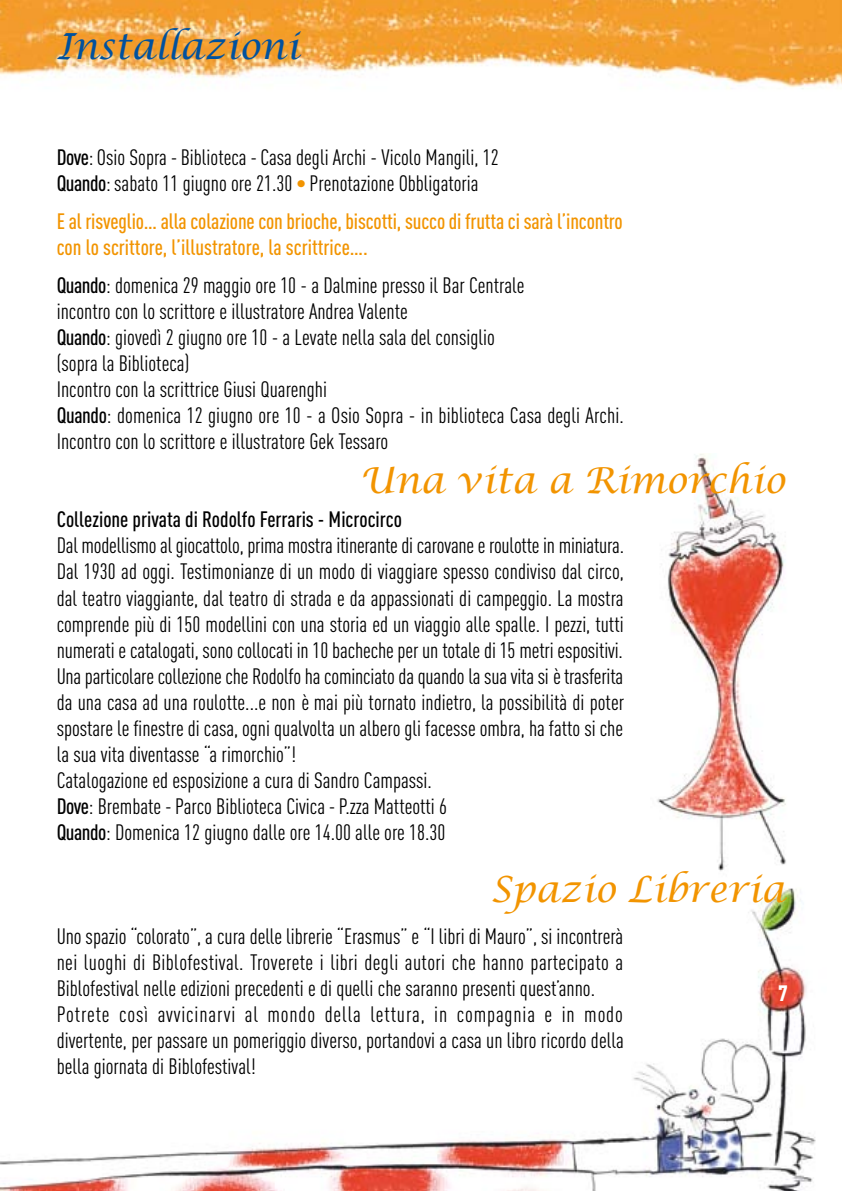
<style>
.page{position:relative;width:842px;height:1191px;background:#fff}
.page>*{position:absolute;margin:0;border:0;box-sizing:border-box;transform-origin:0 0}
.t1{font:italic 36px "Lucida Calligraphy";color:#f29400}
.t2{font:italic 36px "Lucida Calligraphy";color:#00519e}
.t3{font:22px/26px "DIN Cond";color:#000}
.t4{font:500 22px/26px "DIN Cond";letter-spacing:-.005em;color:#f29400}
.t5{font:500 22px "DIN Cond";color:#000}
.t6{font:900 22px "DIN Cond";color:#fff}
.s1{font-weight:500}
.s2{color:#f29400}
</style>
<div class="page">
<img style="left:0;top:888px;width:816px;height:303px">
<img style="left:657px;top:454px;width:129px;height:417px">
<img style="left:0;top:0;width:842px;height:89px">
<h1 class="t2" style="left:57px;top:25px;width:244px">Installazioni</h1>
<p class="t3" style="left:57px;top:144px;width:443px"><span class="s1">Dove</span>: Osio Sopra - Biblioteca - Casa degli Archi - Vicolo Mangili, 12<br><span class="s1">Quando</span>: sabato 11 giugno ore 21.30 <span class="s2">•</span> Prenotazione Obbligatoria</p>
<p class="t4" style="left:57px;top:208px;width:568px">E al risveglio… alla colazione con brioche, biscotti, succo di frutta ci sarà l’incontro con lo scrittore, l’illustratore, la scrittrice….</p>
<p class="t3" style="left:57px;top:272px;width:569px"><span class="s1">Quando</span>: domenica 29 maggio ore 10 - a Dalmine presso il Bar Centrale<br>incontro con lo scrittore e illustratore Andrea Valente<br><span class="s1">Quando</span>: giovedì 2 giugno ore 10 - a Levate nella sala del consiglio<br>(sopra la Biblioteca)<br>Incontro con la scrittrice Giusi Quarenghi<br><span class="s1">Quando</span>: domenica 12 giugno ore 10 - a Osio Sopra - in biblioteca Casa degli Archi.<br>Incontro con lo scrittore e illustratore Gek Tessaro</p>
<h1 class="t1" style="left:360px;top:458px;width:427px">Una vita a Rimorchio</h1>
<p class="t5" style="left:57px;top:506px;width:347px">Collezione privata di Rodolfo Ferraris - Microcirco</p>
<p class="t3" style="left:57px;top:532px;width:569px">Dal modellismo al giocattolo, prima mostra itinerante di carovane e roulotte in miniatura.<br>Dal 1930 ad oggi. Testimonianze di un modo di viaggiare spesso condiviso dal circo, dal teatro viaggiante, dal teatro di strada e da appassionati di campeggio. La mostra comprende più di 150 modellini con una storia ed un viaggio alle spalle. I pezzi, tutti numerati e catalogati, sono collocati in 10 bacheche per un totale di 15 metri espositivi.<br>Una particolare collezione che Rodolfo ha cominciato da quando la sua vita si è trasferita da una casa ad una roulotte...e non è mai più tornato indietro, la possibilità di poter spostare le finestre di casa, ogni qualvolta un albero gli facesse ombra, ha fatto si che la sua vita diventasse “a rimorchio”!<br>Catalogazione ed esposizione a cura di Sandro Campassi.<br><span class="s1">Dove</span>: Brembate - Parco Biblioteca Civica - P.zza Matteotti 6<br><span class="s1">Quando</span>: Domenica 12 giugno dalle ore 14.00 alle ore 18.30</p>
<h1 class="t1" style="left:491px;top:867px;width:296px">Spazio Libreria</h1>
<p class="t3" style="left:57px;top:922px;width:568px">Uno spazio “colorato”, a cura delle librerie “Erasmus” e “I libri di Mauro”, si incontrerà nei luoghi di Biblofestival. Troverete i libri degli autori che hanno partecipato a Biblofestival nelle edizioni precedenti e di quelli che saranno presenti quest’anno.<br>Potrete così avvicinarvi al mondo della lettura, in compagnia e in modo divertente, per passare un pomeriggio diverso, portandovi a casa un libro ricordo della bella giornata di Biblofestival!</p>
<p class="t6" style="left:778px;top:979px;width:11px">7</p>
</div>
